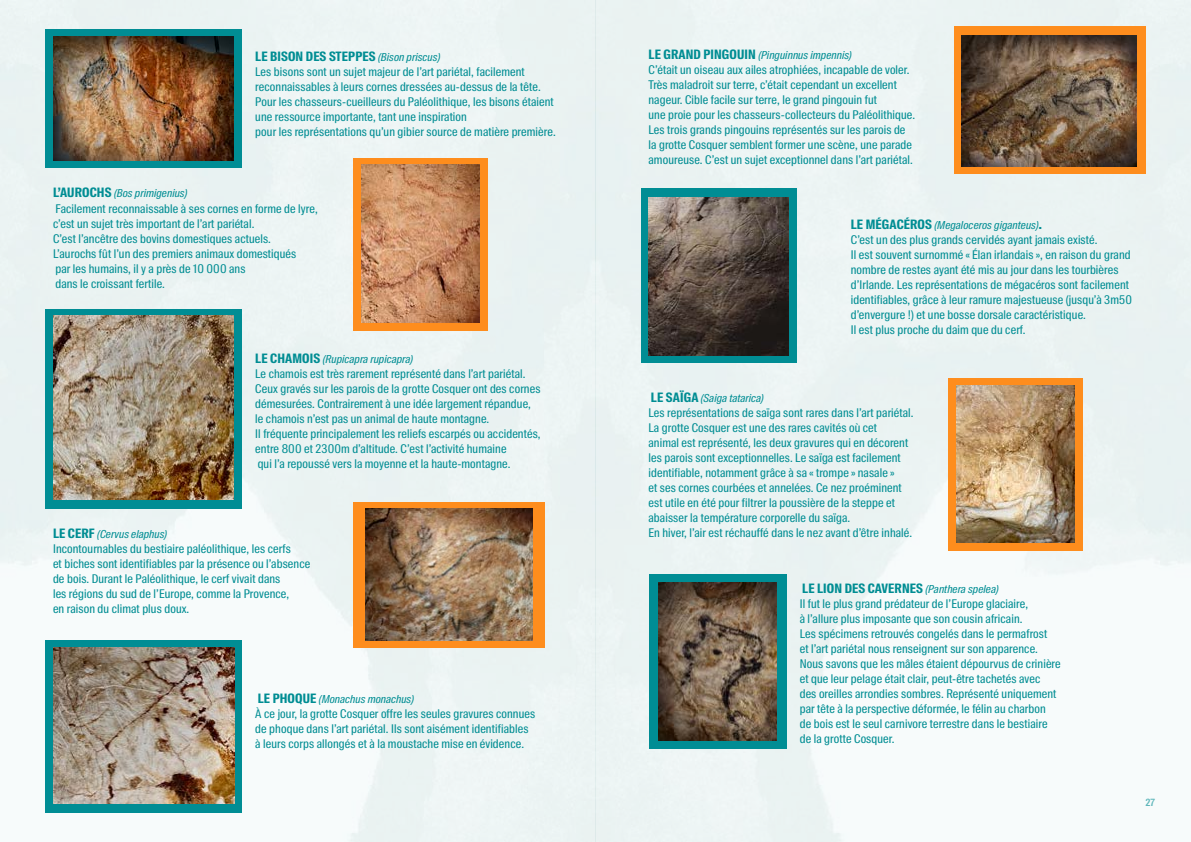
<style>
.page{position:relative;width:1191px;height:842px;background:#fff}
.page>*{position:absolute;margin:0;border:0;box-sizing:border-box;transform-origin:0 0}
.t1{font:700 13px "Suisse Intl Cond";letter-spacing:.01em;color:#008d93}
.t2{font:12px/15px "Suisse Intl Cond";letter-spacing:.01em;color:#008d93}
.t3{font:italic 11px "Suisse Intl Cond";letter-spacing:.01em;color:#008d93}
.t4{font:600 10px "Suisse Intl Cond";color:#008d93}
.s1{font-weight:400;font-style:italic;font-size:11px}
.s2{font-weight:700;font-style:normal;font-size:13px}
</style>
<div class="page">
<img style="left:0;top:0;width:1191px;height:842px">
<div style="left:45px;top:29px;width:197px;height:139px;background:#008d94"></div>
<div style="left:45px;top:640px;width:197px;height:173px;background:#008d94"></div>
<div style="left:45px;top:309px;width:197px;height:199px;background:#008d94"></div>
<div style="left:641px;top:189px;width:156px;height:174px;background:#008d94"></div>
<div style="left:353px;top:158px;width:135px;height:173px;background:#fe8d1d"></div>
<div style="left:954px;top:26px;width:191px;height:147px;background:#fe8d1d"></div>
<div style="left:353px;top:502px;width:191px;height:145px;background:#fe8d1d"></div>
<div style="left:948px;top:378px;width:135px;height:173px;background:#fe8d1d"></div>
<img style="left:53px;top:36px;width:181px;height:124px">
<img style="left:361px;top:165px;width:118px;height:157px">
<img style="left:53px;top:316px;width:181px;height:184px">
<img style="left:365px;top:508px;width:167px;height:132px">
<img style="left:53px;top:647px;width:181px;height:156px">
<img style="left:961px;top:35px;width:176px;height:132px">
<img style="left:649px;top:197px;width:139px;height:159px">
<img style="left:956px;top:385px;width:119px;height:158px">
<div style="left:649px;top:574px;width:137px;height:175px;background:#008d94"></div>
<img style="left:659px;top:583px;width:118px;height:157px">
<p class="t1" style="left:255px;top:49px;width:186px">LE BISON DES STEPPES <span class="s1">(Bison priscus)</span></p>
<p class="t2" style="left:255px;top:64px;width:302px">Les bisons sont un sujet majeur de l’art pariétal, facilement reconnaissables à leurs cornes dressées au-dessus de la tête.<br>Pour les chasseurs-cueilleurs du Paléolithique, les bisons étaient une ressource importante, tant une inspiration<br>pour les représentations qu’un gibier source de matière première.</p>
<p class="t3" style="left:53px;top:187px;width:136px"><span class="s2">L’AUROCHS</span> (Bos primigenius)</p>
<p class="t2" style="left:53px;top:201px;width:266px">Facilement reconnaissable à ses cornes en forme de lyre, c’est un sujet très important de l’art pariétal.<br>C’est l’ancêtre des bovins domestiques actuels.<br>L’aurochs fût l’un des premiers animaux domestiqués<br>par les humains, il y a près de 10 000 ans<br>dans le croissant fertile.</p>
<p class="t3" style="left:255px;top:353px;width:159px"><span class="s2">LE CHAMOIS</span> (Rupicapra rupicapra)</p>
<p class="t2" style="left:255px;top:366px;width:287px">Le chamois est très rarement représenté dans l’art pariétal.<br>Ceux gravés sur les parois de la grotte Cosquer ont des cornes démesurées. Contrairement à une idée largement répandue, le chamois n’est pas un animal de haute montagne.<br>Il fréquente principalement les reliefs escarpés ou accidentés, entre 800 et 2300m d’altitude. C’est l’activité humaine<br>qui l’a repoussé vers la moyenne et la haute-montagne.</p>
<p class="t3" style="left:53px;top:528px;width:116px"><span class="s2">LE CERF</span> (Cervus elaphus)</p>
<p class="t2" style="left:53px;top:541px;width:259px">Incontournables du bestiaire paléolithique, les cerfs<br>et biches sont identifiables par la présence ou l’absence de bois. Durant le Paléolithique, le cerf vivait dans<br>les régions du sud de l’Europe, comme la Provence,<br>en raison du climat plus doux.</p>
<p class="t3" style="left:258px;top:693px;width:158px"><span class="s2">LE PHOQUE</span> (Monachus monachus)</p>
<p class="t2" style="left:255px;top:706px;width:281px">À ce jour, la grotte Cosquer offre les seules gravures connues de phoque dans l’art pariétal. Ils sont aisément identifiables à leurs corps allongés et à la moustache mise en évidence.</p>
<p class="t3" style="left:648px;top:49px;width:205px"><span class="s2">LE GRAND PINGOUIN</span> (Pinguinnus impennis)</p>
<p class="t2" style="left:648px;top:63px;width:268px">C’était un oiseau aux ailes atrophiées, incapable de voler.<br>Très maladroit sur terre, c’était cependant un excellent nageur. Cible facile sur terre, le grand pingouin fut<br>une proie pour les chasseurs-collecteurs du Paléolithique.<br>Les trois grands pingouins représentés sur les parois de la grotte Cosquer semblent former une scène, une parade amoureuse. C’est un sujet exceptionnel dans l’art pariétal.</p>
<p class="t3" style="left:850px;top:218px;width:193px"><span class="s2">LE MÉGACÉROS</span> (Megaloceros giganteus)<span class="s2">.</span></p>
<p class="t2" style="left:850px;top:232px;width:283px">C’est un des plus grands cervidés ayant jamais existé.<br>Il est souvent surnommé « Élan irlandais », en raison du grand nombre de restes ayant été mis au jour dans les tourbières d’Irlande. Les représentations de mégacéros sont facilement identifiables, grâce à leur ramure majestueuse (jusqu’à 3m50 d’envergure !) et une bosse dorsale caractéristique.<br>Il est plus proche du daim que du cerf.</p>
<p class="t3" style="left:651px;top:391px;width:114px"><span class="s2">LE SAÏGA</span> (Saiga tatarica)</p>
<p class="t2" style="left:648px;top:405px;width:267px">Les représentations de saïga sont rares dans l’art pariétal.<br>La grotte Cosquer est une des rares cavités où cet<br>animal est représenté, les deux gravures qui en décorent les parois sont exceptionnelles. Le saïga est facilement identifiable, notamment grâce à sa « trompe » nasale »<br>et ses cornes courbées et annelées. Ce nez proéminent est utile en été pour filtrer la poussière de la steppe et abaisser la température corporelle du saïga.<br>En hiver, l’air est réchauffé dans le nez avant d’être inhalé.</p>
<p class="t1" style="left:802px;top:581px;width:198px">LE LION DES CAVERNES <span class="s1">(Panthera spelea)</span></p>
<p class="t2" style="left:799px;top:596px;width:262px">Il fut le plus grand prédateur de l’Europe glaciaire,<br>à l’allure plus imposante que son cousin africain.<br>Les spécimens retrouvés congelés dans le permafrost<br>et l’art pariétal nous renseignent sur son apparence.<br>Nous savons que les mâles étaient dépourvus de crinière et que leur pelage était clair, peut-être tachetés avec<br>des oreilles arrondies sombres. Représenté uniquement par tête à la perspective déformée, le félin au charbon<br>de bois est le seul carnivore terrestre dans le bestiaire de la grotte Cosquer.</p>
<p class="t4" style="left:1145px;top:797px;width:11px">27</p>
</div>
